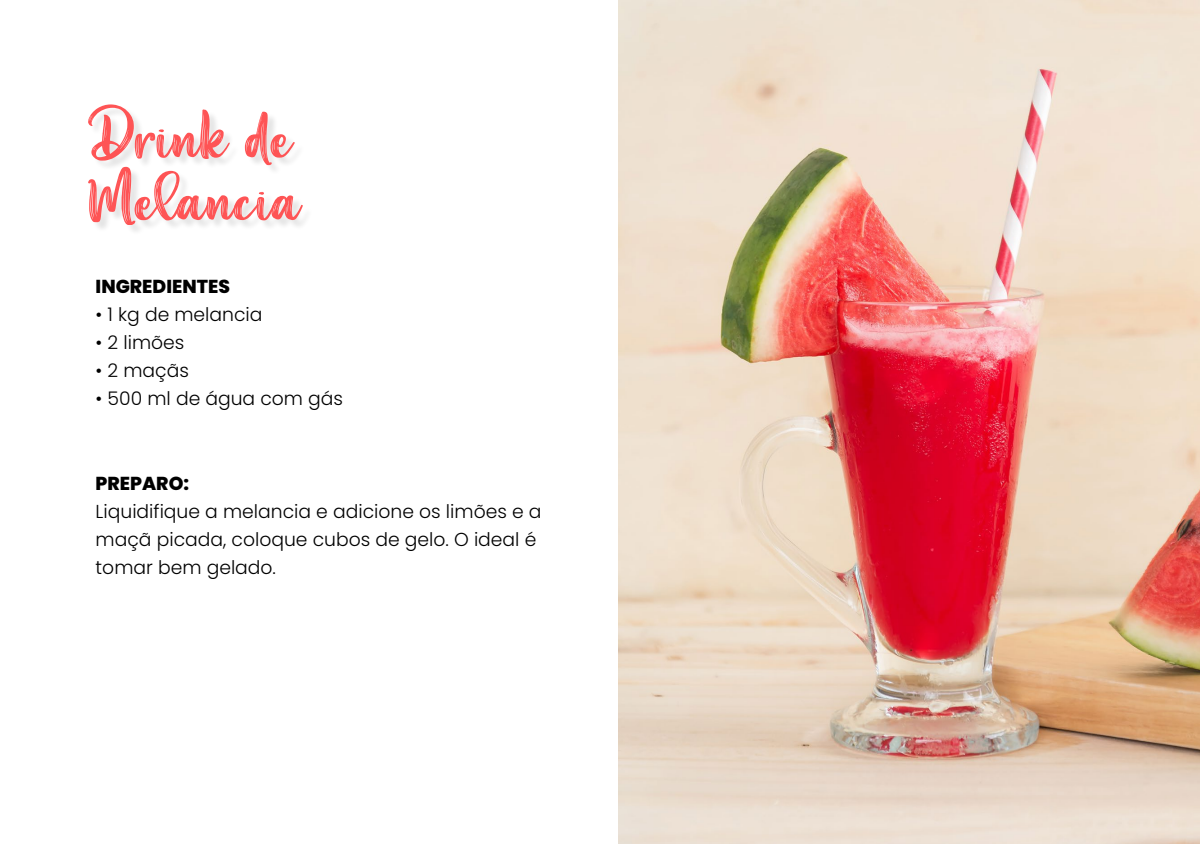
<style>
.page{position:relative;width:1200px;height:844px;background:#fff}
.page>*{position:absolute;margin:0;border:0;box-sizing:border-box;transform-origin:0 0}
.t1{font:52.12px/62.6px "Aesthetic Violet";color:#fe5455}
.t2{font:300 18.75px/28.1px "Poppins";color:#000}
.t3{font:800 18.75px "Poppins";color:#000}
</style>
<div class="page">
<div style="left:90px;top:106px;width:223px;height:130px;background:#000;opacity:.11"></div>
<img style="left:619px;top:0;width:581px;height:844px">
<h1 class="t1" style="left:88px;top:106px;width:215px">Drink de<br>Melancia</h1>
<p class="t3" style="left:96px;top:275px;width:136px">INGREDIENTES</p>
<p class="t2" style="left:96px;top:300px;width:168px">• 1 kg de melancia</p>
<p class="t2" style="left:96px;top:328px;width:90px">• 2 limões</p>
<p class="t2" style="left:96px;top:356px;width:95px">• 2 maçãs</p>
<p class="t2" style="left:96px;top:385px;width:249px">• 500 ml de água com gás</p>
<p class="t3" style="left:96px;top:472px;width:95px">PREPARO:</p>
<p class="t2" style="left:96px;top:497px;width:447px">Liquidifique a melancia e adicione os limões e a maçã picada, coloque cubos de gelo. O ideal é tomar bem gelado.</p>
</div>
